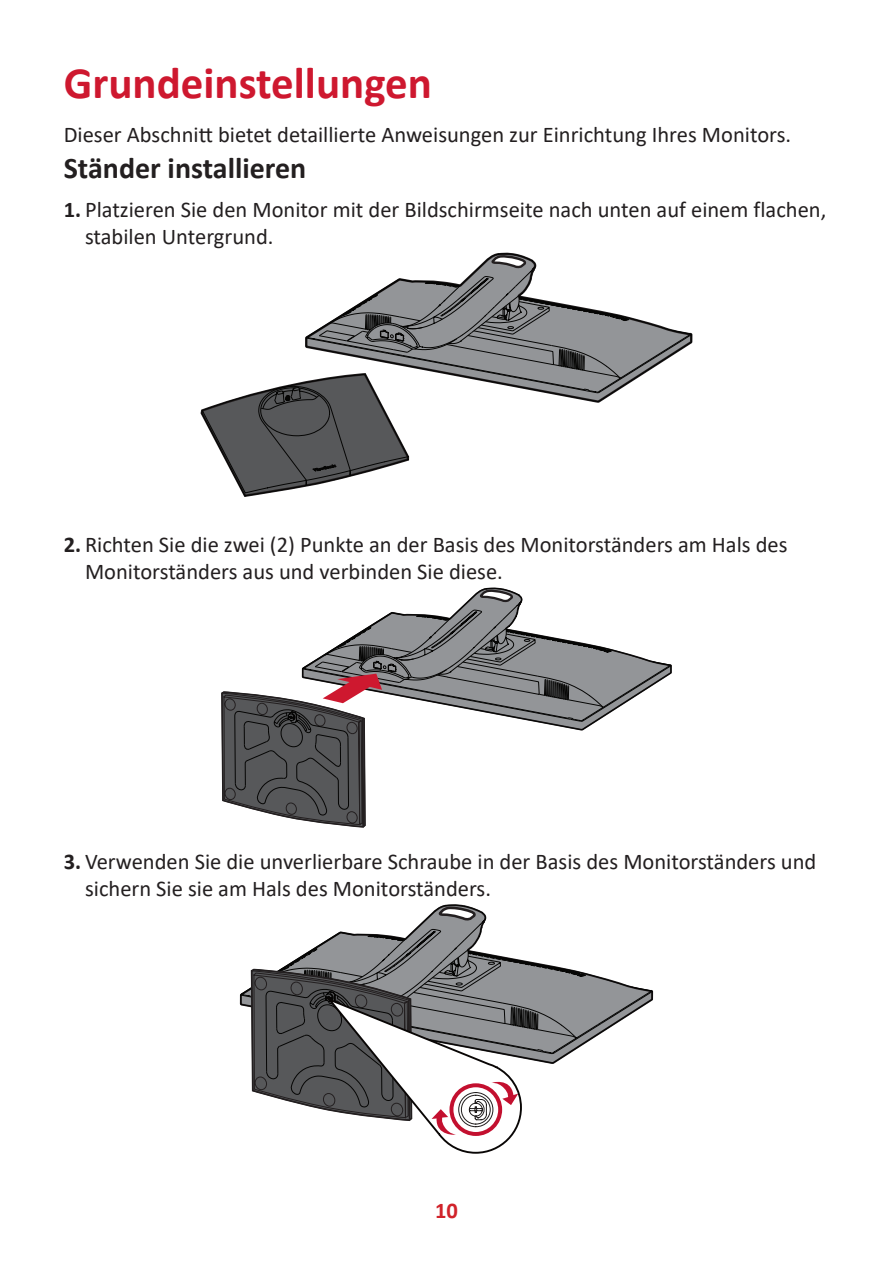
<style>
.page{position:relative;width:893px;height:1263px;background:#fff}
.page>*{position:absolute;margin:0;border:0;box-sizing:border-box;transform-origin:0 0}
.t1{font:700 45px "Calibri";color:#ce182f}
.t2{font:700 30px "Calibri";color:#231f20}
.t3{font:22.5px/27px "Calibri";color:#231f20}
.t4{font:700 22.5px "Calibri";color:#d1232a}
.s1{font-weight:700}
</style>
<div class="page">
<svg style="left:201px;top:253px;width:491px;height:244px"></svg>
<svg style="left:221px;top:588px;width:451px;height:240px"></svg>
<svg style="left:240px;top:904px;width:413px;height:250px"></svg>
<h1 class="t1" style="left:64px;top:51px;width:370px">Grundeinstellungen</h1>
<p class="t3" style="left:64px;top:120px;width:729px">Dieser Abschnitt bietet detaillierte Anweisungen zur Einrichtung Ihres Monitors.</p>
<h2 class="t2" style="left:64px;top:147px;width:244px">Ständer installieren</h2>
<p class="t3" style="left:85px;top:195px;width:743px;text-indent:-21px"><span class="s1">1.</span> Platzieren Sie den Monitor mit der Bildschirmseite nach unten auf einem flachen, stabilen Untergrund.</p>
<p class="t3" style="left:85px;top:530px;width:704px;text-indent:-21px"><span class="s1">2.</span> Richten Sie die zwei (2) Punkte an der Basis des Monitorständers am Hals des<br>Monitorständers aus und verbinden Sie diese.</p>
<p class="t3" style="left:85px;top:847px;width:733px;text-indent:-21px"><span class="s1">3.</span> Verwenden Sie die unverlierbare Schraube in der Basis des Monitorständers und sichern Sie sie am Hals des Monitorständers.</p>
<p class="t4" style="left:435px;top:1194px;width:24px">10</p>
</div>
